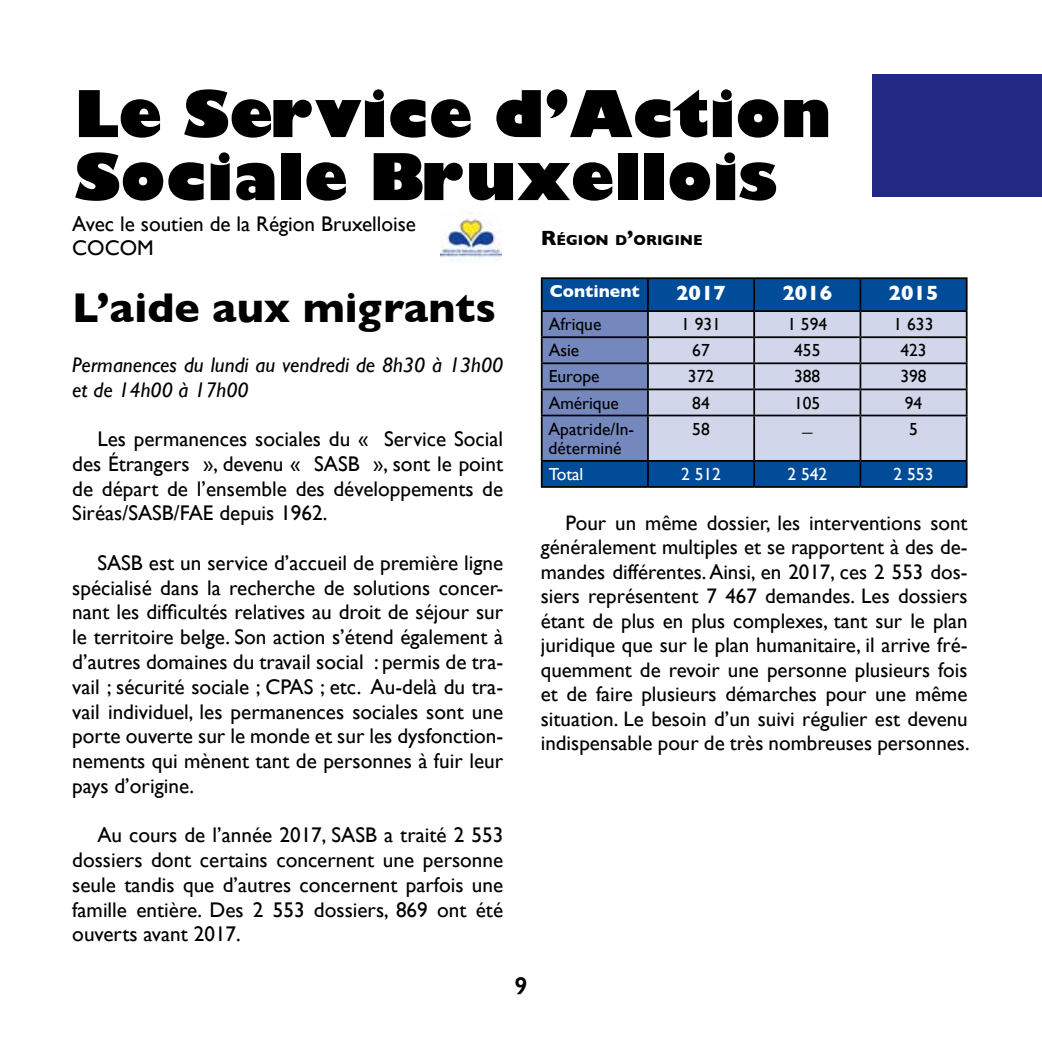
<style>
.page{position:relative;width:1042px;height:1042px;background:#fff}
.page>*{position:absolute;margin:0;border:0;box-sizing:border-box;transform-origin:0 0}
.t1{font:800 63px/63px "Gill Sans";color:#000}
.t2{font:700 42.35px "Gill Sans";color:#000}
.t3{font:600 24.5px "Gill Sans";color:#000}
.t4{font:21.18px/24.7px "Gill Sans";color:#000;text-align:justify}
.t5{font:italic 21.18px/24.7px "Gill Sans";color:#000}
.t6{font:21px/24.5px "Gill Sans";color:#000;text-align:justify}
.t7{font:700 21px "Gill Sans";color:#fff}
.t8{font:21px "Times";color:#000}
.t9{font:17.5px/19.2px "Gill Sans";color:#000}
.t10{font:17.5px "Gill Sans";color:#fff}
.t11{font:700 17.5px "Gill Sans";color:#fff}
.t12{font:700 14.7px "Gill Sans";color:#000}
.s1{font-size:21px}
</style>
<div class="page">
<div style="left:872px;top:74px;width:170px;height:123px;background:#222983"></div>
<div style="left:542px;top:279px;width:424px;height:207px;background:#004c98"></div>
<div style="left:649px;top:312px;width:317px;height:148px;background:#d2d6ea"></div>
<hr style="left:541px;top:277px;width:107px;height:2px;background:#000">
<hr style="left:541px;top:279px;width:1px;height:31px;background:#000">
<hr style="left:648px;top:277px;width:106px;height:2px;background:#000">
<hr style="left:647px;top:279px;width:2px;height:31px;background:#000">
<hr style="left:754px;top:277px;width:106px;height:2px;background:#000">
<hr style="left:753px;top:279px;width:2px;height:31px;background:#000">
<hr style="left:860px;top:277px;width:107px;height:2px;background:#000">
<hr style="left:859px;top:279px;width:2px;height:31px;background:#000">
<hr style="left:966px;top:279px;width:1px;height:31px;background:#000">
<hr style="left:541px;top:310px;width:107px;height:2px;background:#000">
<hr style="left:648px;top:310px;width:106px;height:2px;background:#000">
<hr style="left:647px;top:312px;width:2px;height:24px;background:#000">
<hr style="left:754px;top:310px;width:106px;height:2px;background:#000">
<hr style="left:753px;top:312px;width:2px;height:24px;background:#000">
<hr style="left:860px;top:310px;width:107px;height:2px;background:#000">
<hr style="left:859px;top:312px;width:2px;height:24px;background:#000">
<hr style="left:648px;top:336px;width:106px;height:2px;background:#000">
<hr style="left:647px;top:338px;width:2px;height:24px;background:#000">
<hr style="left:754px;top:336px;width:106px;height:2px;background:#000">
<hr style="left:753px;top:338px;width:2px;height:24px;background:#000">
<hr style="left:860px;top:336px;width:107px;height:2px;background:#000">
<hr style="left:859px;top:338px;width:2px;height:24px;background:#000">
<hr style="left:648px;top:362px;width:106px;height:2px;background:#000">
<hr style="left:647px;top:364px;width:2px;height:24px;background:#000">
<hr style="left:754px;top:362px;width:106px;height:2px;background:#000">
<hr style="left:753px;top:364px;width:2px;height:24px;background:#000">
<hr style="left:860px;top:362px;width:107px;height:2px;background:#000">
<hr style="left:859px;top:364px;width:2px;height:24px;background:#000">
<hr style="left:648px;top:388px;width:106px;height:2px;background:#000">
<hr style="left:647px;top:390px;width:2px;height:25px;background:#000">
<hr style="left:754px;top:388px;width:106px;height:2px;background:#000">
<hr style="left:753px;top:390px;width:2px;height:25px;background:#000">
<hr style="left:860px;top:388px;width:107px;height:2px;background:#000">
<hr style="left:859px;top:390px;width:2px;height:25px;background:#000">
<svg style="left:966px;top:312px;width:1px;height:103px"></svg>
<hr style="left:648px;top:415px;width:106px;height:1px;background:#000">
<hr style="left:647px;top:416px;width:2px;height:44px;background:#000">
<hr style="left:754px;top:415px;width:106px;height:1px;background:#000">
<hr style="left:753px;top:416px;width:2px;height:44px;background:#000">
<hr style="left:860px;top:415px;width:107px;height:1px;background:#000">
<hr style="left:859px;top:416px;width:2px;height:44px;background:#000">
<hr style="left:966px;top:416px;width:1px;height:44px;background:#000">
<svg style="left:541px;top:312px;width:107px;height:174px"></svg>
<hr style="left:648px;top:460px;width:106px;height:2px;background:#000">
<hr style="left:647px;top:462px;width:2px;height:24px;background:#000">
<hr style="left:754px;top:460px;width:106px;height:2px;background:#000">
<hr style="left:753px;top:462px;width:2px;height:24px;background:#000">
<hr style="left:860px;top:460px;width:107px;height:2px;background:#000">
<hr style="left:859px;top:462px;width:2px;height:24px;background:#000">
<svg style="left:966px;top:462px;width:1px;height:24px"></svg>
<hr style="left:541px;top:486px;width:107px;height:2px;background:#000">
<hr style="left:648px;top:486px;width:106px;height:2px;background:#000">
<hr style="left:754px;top:486px;width:106px;height:2px;background:#000">
<hr style="left:860px;top:486px;width:107px;height:2px;background:#000">
<img style="left:441px;top:212px;width:60px;height:50px">
<h1 class="t1" style="left:74px;top:82px;width:758px">Le Service d’Action<br>Sociale Bruxellois</h1>
<p class="t4" style="left:72px;top:211px;width:345px">Avec le soutien de la Région Bruxelloise<br>COCOM</p>
<h2 class="t2" style="left:72px;top:274px;width:425px">L’aide aux migrants</h2>
<p class="t5" style="left:72px;top:352px;width:432px">Permanences du lundi au vendredi de 8h30 à 13h00 et de 14h00 à 17h00</p>
<p class="t4" style="left:72px;top:426px;width:432px;text-indent:25px">Les permanences sociales du « Service Social des Étrangers », devenu « SASB », sont le point de départ de l’ensemble des développements de Siréas/SASB/FAE depuis 1962.</p>
<p class="t4" style="left:72px;top:550px;width:432px;text-indent:25px">SASB est un service d’accueil de première ligne spécialisé dans la recherche de solutions concer&shy;nant les difficultés relatives au droit de séjour sur le territoire belge. Son action s’étend également à d’autres domaines du travail social : permis de tra&shy;vail ; sécurité sociale ; CPAS ; etc. Au-delà du tra&shy;vail individuel, les permanences sociales sont une porte ouverte sur le monde et sur les dysfonction&shy;nements qui mènent tant de personnes à fuir leur pays d’origine.</p>
<p class="t4" style="left:72px;top:822px;width:432px;text-indent:25px">Au cours de l’année 2017, SASB a traité 2 553 dossiers dont certains concernent une personne seule tandis que d’autres concernent parfois une famille entière. Des 2 553 dossiers, 869 ont été ouverts avant 2017.</p>
<p class="t12" style="left:541px;top:228px;width:163px"><span class="s1">R</span>ÉGION D<span class="s1">’</span>ORIGINE</p>
<p class="t11" style="left:550px;top:277px;width:91px">Continent</p>
<p class="t7" style="left:676px;top:276px;width:51px">2017</p>
<p class="t7" style="left:782px;top:276px;width:51px">2016</p>
<p class="t7" style="left:888px;top:276px;width:51px">2015</p>
<p class="t9" style="left:549px;top:314px;width:54px">Afrique</p>
<p class="t9" style="left:681px;top:314px;width:41px">1 931</p>
<p class="t9" style="left:787px;top:314px;width:41px">1 594</p>
<p class="t9" style="left:893px;top:314px;width:41px">1 633</p>
<p class="t9" style="left:549px;top:341px;width:32px">Asie</p>
<p class="t9" style="left:692px;top:341px;width:19px">67</p>
<p class="t9" style="left:794px;top:341px;width:28px">455</p>
<p class="t9" style="left:900px;top:341px;width:28px">423</p>
<p class="t9" style="left:549px;top:367px;width:52px">Europe</p>
<p class="t9" style="left:688px;top:367px;width:28px">372</p>
<p class="t9" style="left:794px;top:367px;width:28px">388</p>
<p class="t9" style="left:900px;top:367px;width:28px">398</p>
<p class="t9" style="left:549px;top:393px;width:72px">Amérique</p>
<p class="t9" style="left:692px;top:393px;width:19px">84</p>
<p class="t9" style="left:794px;top:393px;width:28px">105</p>
<p class="t9" style="left:905px;top:393px;width:19px">94</p>
<p class="t9" style="left:549px;top:419px;width:87px">Apatride/In&shy;déterminé</p>
<p class="t9" style="left:692px;top:419px;width:19px">58</p>
<p class="t8" style="left:802px;top:411px;width:12px">–</p>
<p class="t9" style="left:909px;top:419px;width:10px">5</p>
<p class="t10" style="left:549px;top:464px;width:36px">Total</p>
<p class="t10" style="left:681px;top:464px;width:41px">2 512</p>
<p class="t10" style="left:787px;top:464px;width:41px">2 542</p>
<p class="t10" style="left:893px;top:464px;width:41px">2 553</p>
<p class="t6" style="left:541px;top:510px;width:430px;text-indent:25px">Pour un même dossier, les interventions sont généralement multiples et se rapportent à des de&shy;mandes différentes. Ainsi, en 2017, ces 2 553 dos&shy;siers représentent 7 467 demandes. Les dossiers étant de plus en plus complexes, tant sur le plan juridique que sur le plan humanitaire, il arrive fré&shy;quemment de revoir une personne plusieurs fois et de faire plusieurs démarches pour une même situation. Le besoin d’un suivi régulier est devenu indispensable pour de très nombreuses personnes.</p>
<p class="t3" style="left:514px;top:971px;width:14px">9</p>
</div>
